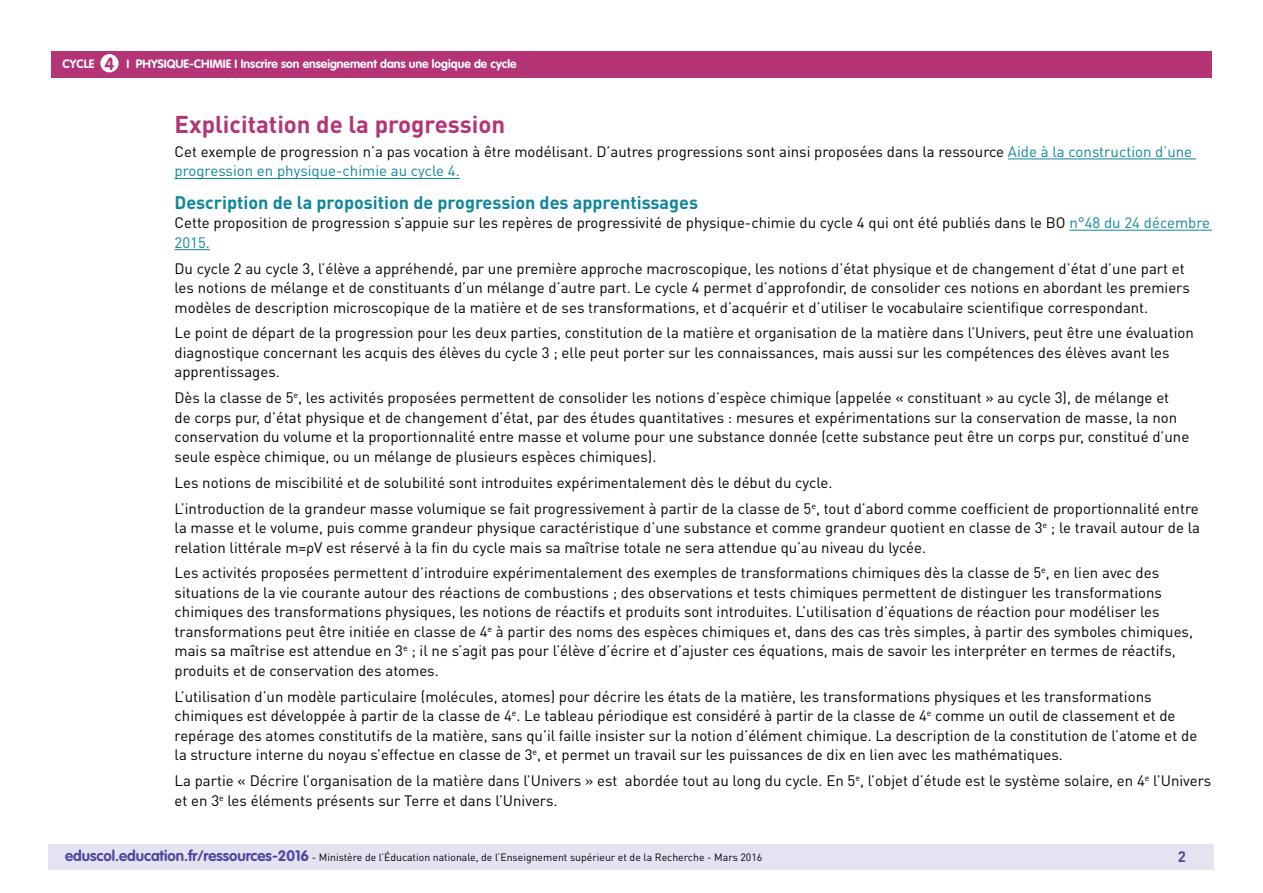
<style>
.page{position:relative;width:1263px;height:893px;background:#fff}
.page>*{position:absolute;margin:0;border:0;box-sizing:border-box;transform-origin:0 0}
._03_Titre_de_niveau{font:700 24px "DIN Pro";color:#b43476}
._06_Texte_courant{font:700 18px "DIN Pro";color:#0e869e}
.t1{font:700 17.25px "VAG Rounded Std";color:#b43476}
._06_Texte_courant-2{font:15px/19.5px "DIN Pro";color:#000}
.t2{font:700 15px "DIN Pro";color:#4b499e}
.t3{font:700 12px "VAG Rounded Std";color:#fff}
.t4{font:10.5px "DIN Pro";color:#000}
.s1{color:#0e869e}
.s2{font-family:"VAG Rounded Std";font-weight:700;font-size:15px;color:#4b499e}
</style>
<div class="page">
<div style="left:49px;top:844px;width:1165px;height:26px;background:#e5e3f2"></div>
<div style="left:51px;top:51px;width:1161px;height:27px;background:#b43476"></div>
<div style="left:100px;top:54px;width:19px;height:18px;background:#fff;border-radius:50%"></div>
<hr style="left:1008px;top:159px;width:188px;height:1px;background:#0e869e">
<hr style="left:175px;top:178px;width:285px;height:1px;background:#0e869e">
<hr style="left:1069px;top:230px;width:143px;height:1px;background:#0e869e">
<hr style="left:175px;top:249px;width:35px;height:1px;background:#0e869e">
<p class="t1" style="left:105px;top:53px;width:11px">4</p>
<p class="t3" style="left:63px;top:57px;width:33px">CYCLE</p>
<p class="t3" style="left:127px;top:57px;width:392px">I PHYSIQUE-CHIMIE I Inscrire son enseignement dans une logique de cycle</p>
<p class="_03_Titre_de_niveau" style="left:175px;top:109px;width:332px">Explicitation de la progression</p>
<p class="_06_Texte_courant-2" style="left:175px;top:141px;width:1019px">Cet exemple de progression n’a pas vocation à être modélisant. D’autres progressions sont ainsi proposées dans la ressource <span class="s1">Aide à la construction d’une progression en physique-chimie au cycle 4.</span></p>
<p class="_06_Texte_courant" style="left:175px;top:190px;width:525px">Description de la proposition de progression des apprentissages</p>
<p class="_06_Texte_courant-2" style="left:175px;top:213px;width:1037px">Cette proposition de progression s’appuie sur les repères de progressivité de physique-chimie du cycle 4 qui ont été publiés dans le BO <span class="s1">n°48 du 24 décembre<br>2015.</span></p>
<p class="_06_Texte_courant-2" style="left:175px;top:258px;width:1017px">Du cycle 2 au cycle 3, l’élève a appréhendé, par une première approche macroscopique, les notions d’état physique et de changement d’état d’une part et les notions de mélange et de constituants d’un mélange d’autre part. Le cycle 4 permet d’approfondir, de consolider ces notions en abordant les premiers modèles de description microscopique de la matière et de ses transformations, et d’acquérir et d’utiliser le vocabulaire scientifique correspondant.</p>
<p class="_06_Texte_courant-2" style="left:175px;top:323px;width:1021px">Le point de départ de la progression pour les deux parties, constitution de la matière et organisation de la matière dans l’Univers, peut être une évaluation diagnostique concernant les acquis des élèves du cycle 3 ; elle peut porter sur les connaissances, mais aussi sur les compétences des élèves avant les apprentissages.</p>
<p class="_06_Texte_courant-2" style="left:175px;top:388px;width:1016px">Dès la classe de 5<sup>e</sup>, les activités proposées permettent de consolider les notions d’espèce chimique (appelée « constituant » au cycle 3), de mélange et<br>de corps pur, d’état physique et de changement d’état, par des études quantitatives : mesures et expérimentations sur la conservation de masse, la non conservation du volume et la proportionnalité entre masse et volume pour une substance donnée (cette substance peut être un corps pur, constitué d’une seule espèce chimique, ou un mélange de plusieurs espèces chimiques).</p>
<p class="_06_Texte_courant-2" style="left:175px;top:472px;width:659px">Les notions de miscibilité et de solubilité sont introduites expérimentalement dès le début du cycle.</p>
<p class="_06_Texte_courant-2" style="left:175px;top:498px;width:1027px;text-align:justify">L’introduction de la grandeur masse volumique se fait progressivement à partir de la classe de 5<sup>e</sup>, tout d’abord comme coefficient de proportionnalité entre la masse et le volume, puis comme grandeur physique caractéristique d’une substance et comme grandeur quotient en classe de 3<sup>e</sup> ; le travail autour de la relation littérale m=ρV est réservé à la fin du cycle mais sa maîtrise totale ne sera attendue qu’au niveau du lycée.</p>
<p class="_06_Texte_courant-2" style="left:175px;top:563px;width:1020px">Les activités proposées permettent d’introduire expérimentalement des exemples de transformations chimiques dès la classe de 5<sup>e</sup>, en lien avec des situations de la vie courante autour des réactions de combustions ; des observations et tests chimiques permettent de distinguer les transformations chimiques des transformations physiques, les notions de réactifs et produits sont introduites. L’utilisation d’équations de réaction pour modéliser les transformations peut être initiée en classe de 4<sup>e</sup> à partir des noms des espèces chimiques et, dans des cas très simples, à partir des symboles chimiques, mais sa maîtrise est attendue en 3<sup>e</sup> ; il ne s’agit pas pour l’élève d’écrire et d’ajuster ces équations, mais de savoir les interpréter en termes de réactifs, produits et de conservation des atomes.</p>
<p class="_06_Texte_courant-2" style="left:175px;top:686px;width:1024px">L’utilisation d’un modèle particulaire (molécules, atomes) pour décrire les états de la matière, les transformations physiques et les transformations chimiques est développée à partir de la classe de 4<sup>e</sup>. Le tableau périodique est considéré à partir de la classe de 4<sup>e</sup> comme un outil de classement et de repérage des atomes constitutifs de la matière, sans qu’il faille insister sur la notion d’élément chimique. La description de la constitution de l’atome et de la structure interne du noyau s’effectue en classe de 3<sup>e</sup>, et permet un travail sur les puissances de dix en lien avec les mathématiques.</p>
<p class="_06_Texte_courant-2" style="left:175px;top:771px;width:1038px">La partie « Décrire l’organisation de la matière dans l’Univers » est abordée tout au long du cycle. En 5<sup>e</sup>, l’objet d’étude est le système solaire, en 4<sup>e</sup> l’Univers et en 3<sup>e</sup> les éléments présents sur Terre et dans l’Univers.</p>
<p class="t4" style="left:65px;top:850px;width:699px"><span class="s2">eduscol.education.fr/ressources-2016</span> - Ministère de l’Éducation nationale, de l’Enseignement supérieur et de la Recherche - Mars 2016</p>
<p class="t2" style="left:1178px;top:846px;width:10px">2</p>
</div>
